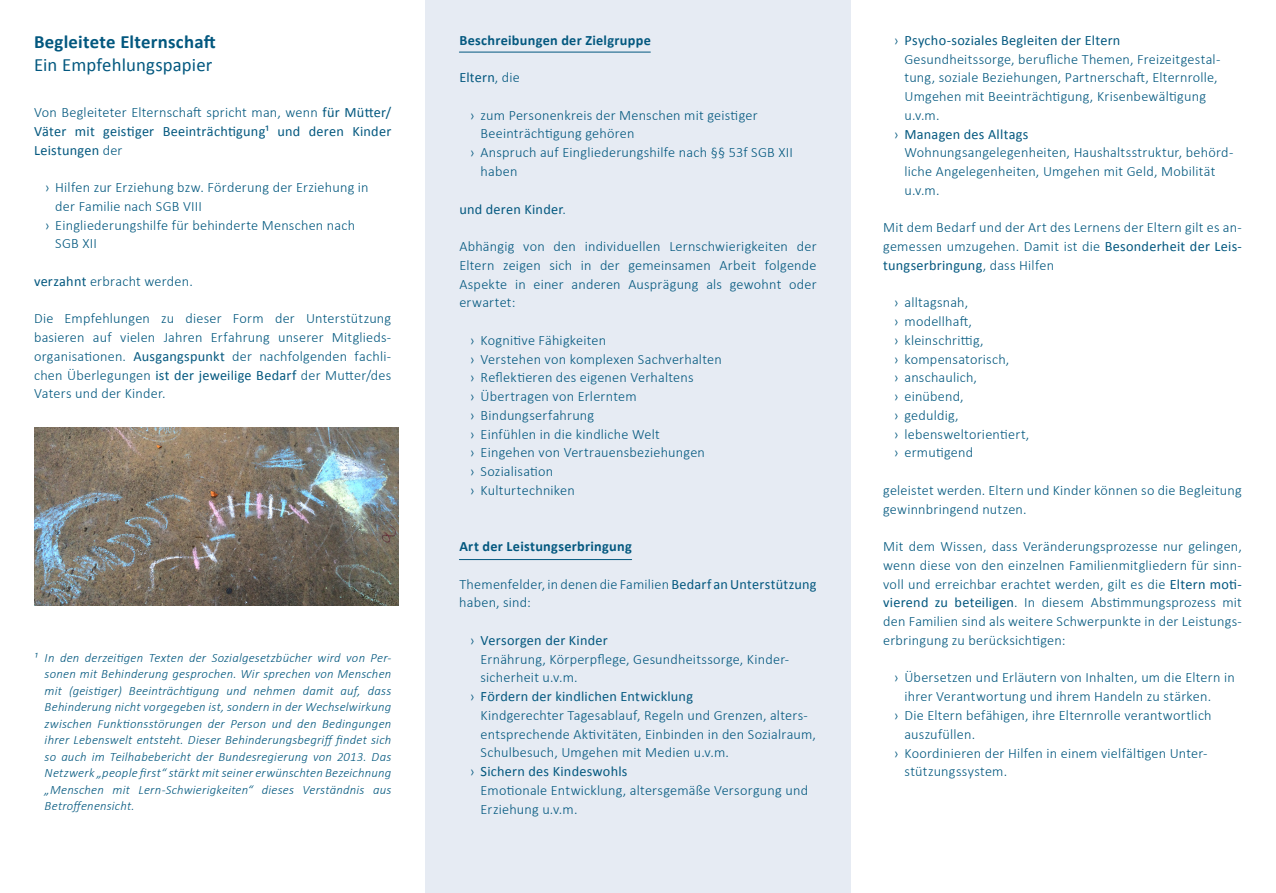
<style>
.page{position:relative;width:1276px;height:893px;background:#fff}
.page>*{position:absolute;margin:0;border:0;box-sizing:border-box;transform-origin:0 0}
.t1{font:700 18.75px "Calibri";letter-spacing:.015em;color:#03587f}
.t2{font:18.75px "Calibri";letter-spacing:.005em;color:#03587f}
.t3{font:300 14.25px/18.8px "Calibri";letter-spacing:.015em;color:#03587f;text-align:justify}
.t4{font:14.25px/18.8px "Calibri";letter-spacing:.015em;color:#03587f;text-align:justify}
.t5{font:700 14.25px "Calibri";letter-spacing:.02em;color:#03587f}
.t6{font:italic 300 12.75px/16.5px "Calibri";letter-spacing:.015em;color:#03587f;text-align:justify}
.s1{font-weight:300}
.s2{font-weight:400}
</style>
<div class="page">
<div style="left:425px;top:0;width:425px;height:893px;background:#e6ebf3"></div>
<hr style="left:459px;top:52px;width:191px;height:1px;background:#03587f">
<hr style="left:459px;top:559px;width:172px;height:1px;background:#03587f">
<img style="left:34px;top:427px;width:364px;height:178px">
<h1 class="t1" style="left:34px;top:29px;width:183px">Begleitete Elternschaft</h1>
<h1 class="t2" style="left:34px;top:51px;width:180px">Ein Empfehlungspapier</h1>
<p class="t4" style="left:34px;top:102px;width:359px"><span class="s1">Von Begleiteter Elternschaft spricht man, wenn</span> für Mütter/ Väter mit geistiger Beeinträchtigung¹ und deren Kinder Leistungen <span class="s1">der</span></p>
<p class="t3" style="left:45px;top:178px;width:325px">› Hilfen zur Erziehung bzw. Förderung der Erziehung in</p>
<p class="t3" style="left:55px;top:197px;width:148px">der Familie nach SGB VIII</p>
<p class="t3" style="left:45px;top:215px;width:312px">› Eingliederungshilfe für behinderte Menschen nach</p>
<p class="t3" style="left:55px;top:234px;width:43px">SGB XII</p>
<p class="t3" style="left:34px;top:272px;width:160px"><span class="s2">verzahnt</span> erbracht werden.</p>
<p class="t3" style="left:34px;top:309px;width:359px">Die Empfehlungen zu dieser Form der Unterstützung basieren auf vielen Jahren Erfahrung unserer Mitglieds&shy;organisationen. <span class="s2">Ausgangspunkt</span> der nachfolgenden fachli&shy;chen Überlegungen <span class="s2">ist der jeweilige Bedarf</span> der Mutter/des Vaters und der Kinder.</p>
<p class="t6" style="left:45px;top:649px;width:348px;text-indent:-11px">¹ In den derzeitigen Texten der Sozialgesetzbücher wird von Per&shy;sonen mit Behinderung gesprochen. Wir sprechen von Menschen mit (geistiger) Beeinträchtigung und nehmen damit auf, dass Behinderung nicht vorgegeben ist, sondern in der Wechselwirkung zwischen Funktionsstörungen der Person und den Bedingungen ihrer Lebenswelt entsteht. Dieser Behinderungsbegriff findet sich so auch im Teilhabebericht der Bundesregierung von 2013. Das Netzwerk „people first“ stärkt mit seiner erwünschten Bezeichnung „Menschen mit Lern-Schwierigkeiten“ dieses Verständnis aus Betroffenensicht.</p>
<p class="t5" style="left:459px;top:30px;width:193px">Beschreibungen der Zielgruppe</p>
<p class="t4" style="left:459px;top:68px;width:62px">Eltern<span class="s1">, die</span></p>
<p class="t3" style="left:470px;top:105px;width:289px">› zum Personenkreis der Menschen mit geistiger</p>
<p class="t3" style="left:480px;top:124px;width:155px">Beeinträchtigung gehören</p>
<p class="t3" style="left:470px;top:143px;width:324px">› Anspruch auf Eingliederungshilfe nach §§ 53f SGB XII</p>
<p class="t3" style="left:480px;top:162px;width:38px">haben</p>
<p class="t4" style="left:459px;top:199px;width:108px">und deren Kinder<span class="s1">.</span></p>
<p class="t3" style="left:459px;top:237px;width:359px">Abhängig von den individuellen Lernschwierigkeiten der Eltern zeigen sich in der gemeinsamen Arbeit folgende Aspekte in einer anderen Ausprägung als gewohnt oder erwartet:</p>
<p class="t3" style="left:470px;top:331px;width:253px;text-align:left">› Kognitive Fähigkeiten<br>› Verstehen von komplexen Sachverhalten › Reflektieren des eigenen Verhaltens<br>› Übertragen von Erlerntem<br>› Bindungserfahrung<br>› Einfühlen in die kindliche Welt<br>› Eingehen von Vertrauensbeziehungen<br>› Sozialisation<br>› Kulturtechniken</p>
<p class="t5" style="left:459px;top:536px;width:174px">Art der Leistungserbringung</p>
<p class="t3" style="left:459px;top:574px;width:359px">Themenfelder, in denen die Familien <span class="s2">Bedarf an Unterstützung </span>haben, sind:</p>
<p class="t4" style="left:470px;top:630px;width:139px"><span class="s1">›</span> Versorgen der Kinder</p>
<p class="t3" style="left:480px;top:649px;width:310px">Ernährung, Körperpflege, Gesundheitssorge, Kinder-</p>
<p class="t3" style="left:480px;top:668px;width:99px">sicherheit u.v.m.</p>
<p class="t4" style="left:470px;top:687px;width:225px"><span class="s1">›</span> Fördern der kindlichen Entwicklung</p>
<p class="t3" style="left:480px;top:706px;width:329px">Kindgerechter Tagesablauf, Regeln und Grenzen, alters-</p>
<p class="t3" style="left:480px;top:724px;width:337px">entsprechende Aktivitäten, Einbinden in den Sozialraum,</p>
<p class="t3" style="left:480px;top:743px;width:250px">Schulbesuch, Umgehen mit Medien u.v.m.</p>
<p class="t4" style="left:470px;top:762px;width:159px"><span class="s1">›</span> Sichern des Kindeswohls</p>
<p class="t3" style="left:480px;top:781px;width:329px">Emotionale Entwicklung, altersgemäße Versorgung und</p>
<p class="t3" style="left:480px;top:799px;width:98px">Erziehung u.v.m.</p>
<p class="t4" style="left:894px;top:30px;width:228px"><span class="s1">›</span> Psycho-soziales Begleiten der Eltern</p>
<p class="t3" style="left:904px;top:49px;width:317px">Gesundheitssorge, berufliche Themen, Freizeitgestal-</p>
<p class="t3" style="left:904px;top:68px;width:315px">tung, soziale Beziehungen, Partnerschaft, Elternrolle,</p>
<p class="t3" style="left:904px;top:87px;width:303px">Umgehen mit Beeinträchtigung, Krisenbewältigung</p>
<p class="t3" style="left:904px;top:106px;width:37px">u.v.m.</p>
<p class="t4" style="left:894px;top:124px;width:136px"><span class="s1">›</span> Managen des Alltags</p>
<p class="t3" style="left:904px;top:143px;width:330px">Wohnungsangelegenheiten, Haushaltsstruktur, behörd-</p>
<p class="t3" style="left:904px;top:162px;width:312px">liche Angelegenheiten, Umgehen mit Geld, Mobilität</p>
<p class="t3" style="left:904px;top:181px;width:37px">u.v.m.</p>
<p class="t3" style="left:883px;top:218px;width:360px">Mit dem Bedarf und der Art des Lernens der Eltern gilt es an&shy;gemessen umzugehen. Damit ist die <span class="s2">Besonderheit der Leis&shy;tungserbringung</span>, dass Hilfen</p>
<p class="t3" style="left:894px;top:293px;width:137px;text-align:left">› alltagsnah,<br>› modellhaft,<br>› kleinschrittig,<br>› kompensatorisch,<br>› anschaulich,<br>› einübend,<br>› geduldig,<br>› lebensweltorientiert, › ermutigend</p>
<p class="t3" style="left:883px;top:481px;width:360px">geleistet werden. Eltern und Kinder können so die Begleitung gewinnbringend nutzen.</p>
<p class="t3" style="left:883px;top:537px;width:360px">Mit dem Wissen, dass Veränderungsprozesse nur gelingen, wenn diese von den einzelnen Familienmitgliedern für sinn&shy;voll und erreichbar erachtet werden, gilt es die <span class="s2">Eltern moti&shy;vierend zu beteiligen</span>. In diesem Abstimmungsprozess mit den Familien sind als weitere Schwerpunkte in der Leistungs&shy;erbringung zu berücksichtigen:</p>
<p class="t3" style="left:894px;top:668px;width:342px">› Übersetzen und Erläutern von Inhalten, um die Eltern in</p>
<p class="t3" style="left:904px;top:687px;width:308px">ihrer Verantwortung und ihrem Handeln zu stärken.</p>
<p class="t3" style="left:894px;top:706px;width:319px">› Die Eltern befähigen, ihre Elternrolle verantwortlich</p>
<p class="t3" style="left:904px;top:724px;width:72px">auszufüllen.</p>
<p class="t3" style="left:894px;top:743px;width:315px">› Koordinieren der Hilfen in einem vielfältigen Unter-</p>
<p class="t3" style="left:904px;top:762px;width:104px">stützungssystem.</p>
</div>
